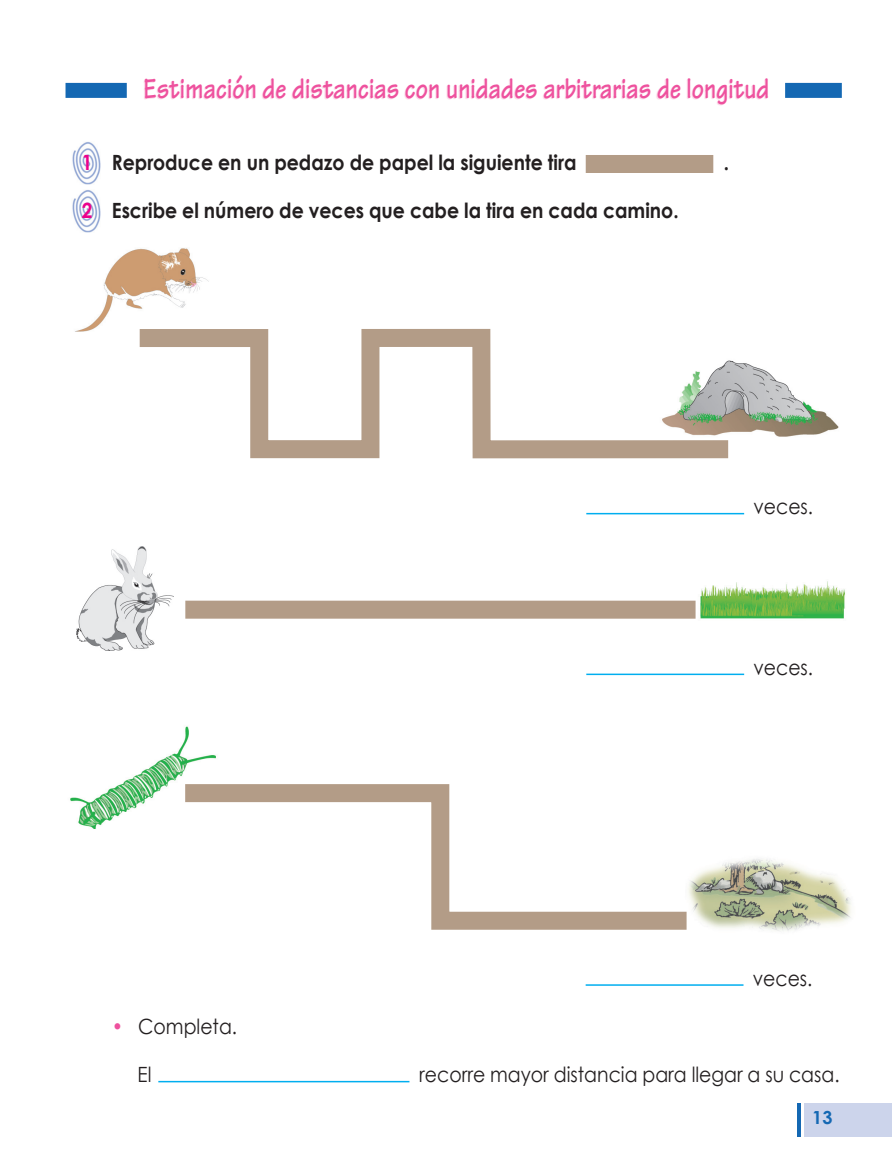
<style>
.page{position:relative;width:892px;height:1171px;background:#fff}
.page>*{position:absolute;margin:0;border:0;box-sizing:border-box;transform-origin:0 0}
.t1{font:700 30px "Tekton";color:#ee519e;scale:.8 1}
.t2{font:700 21px "Century Gothic";color:#231f20;scale:.9 1}
.t3{font:21px "Century Gothic";color:#231f20;scale:.9 1}
.t4{font:700 21px "Century Gothic";color:#ed028c;scale:.9 1}
.t5{font:700 18px "Century Gothic";color:#1468b3}
.s1{color:#ee519e}
</style>
<div class="page">
<img style="left:705px;top:859px;width:146px;height:72px">
<img style="left:695px;top:581px;width:150px;height:38px">
<img style="left:746px;top:363px;width:93px;height:74px">
<img style="left:77px;top:547px;width:96px;height:104px">
<img style="left:75px;top:248px;width:134px;height:84px">
<img style="left:70px;top:726px;width:146px;height:103px">
<div style="left:804px;top:1103px;width:88px;height:34px;background:#ccd4eb"></div>
<hr style="left:797px;top:1103px;width:3px;height:34px;background:#1468b3">
<div style="left:785px;top:83px;width:57px;height:15px;background:#1468b3"></div>
<div style="left:66px;top:83px;width:61px;height:15px;background:#1468b3"></div>
<img style="left:72px;top:190px;width:29px;height:43px">
<img style="left:72px;top:142px;width:29px;height:42px">
<hr style="left:158px;top:1080px;width:251px;height:2px;background:#00aeef">
<svg style="left:122px;top:320px;width:624px;height:139px"></svg>
<div style="left:185px;top:600px;width:511px;height:18px;background:#b39c87"></div>
<svg style="left:167px;top:775px;width:538px;height:155px"></svg>
<div style="left:586px;top:155px;width:127px;height:18px;background:#b39c87"></div>
<hr style="left:586px;top:513px;width:158px;height:1px;background:#00aeef">
<hr style="left:586px;top:673px;width:158px;height:2px;background:#00aeef">
<hr style="left:586px;top:984px;width:157px;height:1px;background:#00aeef">
<p class="t4" style="left:82px;top:149px;width:13px">1</p>
<p class="t4" style="left:82px;top:197px;width:13px">2</p>
<h1 class="t1" style="left:143px;top:78px;width:784px">Estimación de distancias con unidades arbitrarias de longitud</h1>
<p class="t2" style="left:112px;top:149px;width:518px">Reproduce en un pedazo de papel la siguiente tira</p>
<p class="t2" style="left:112px;top:197px;width:631px">Escribe el número de veces que cabe la tira en cada camino.</p>
<p class="t2" style="left:724px;top:149px;width:7px">.</p>
<p class="t3" style="left:753px;top:493px;width:68px">veces.</p>
<p class="t3" style="left:753px;top:654px;width:68px">veces.</p>
<p class="t3" style="left:753px;top:964px;width:68px">veces.</p>
<p class="t3" style="left:112px;top:1013px;width:141px"><span class="s1">•</span> Completa.</p>
<p class="t3" style="left:138px;top:1061px;width:17px">El</p>
<p class="t3" style="left:419px;top:1061px;width:469px">recorre mayor distancia para llegar a su casa.</p>
<p class="t5" style="left:812px;top:1106px;width:22px">13</p>
</div>
